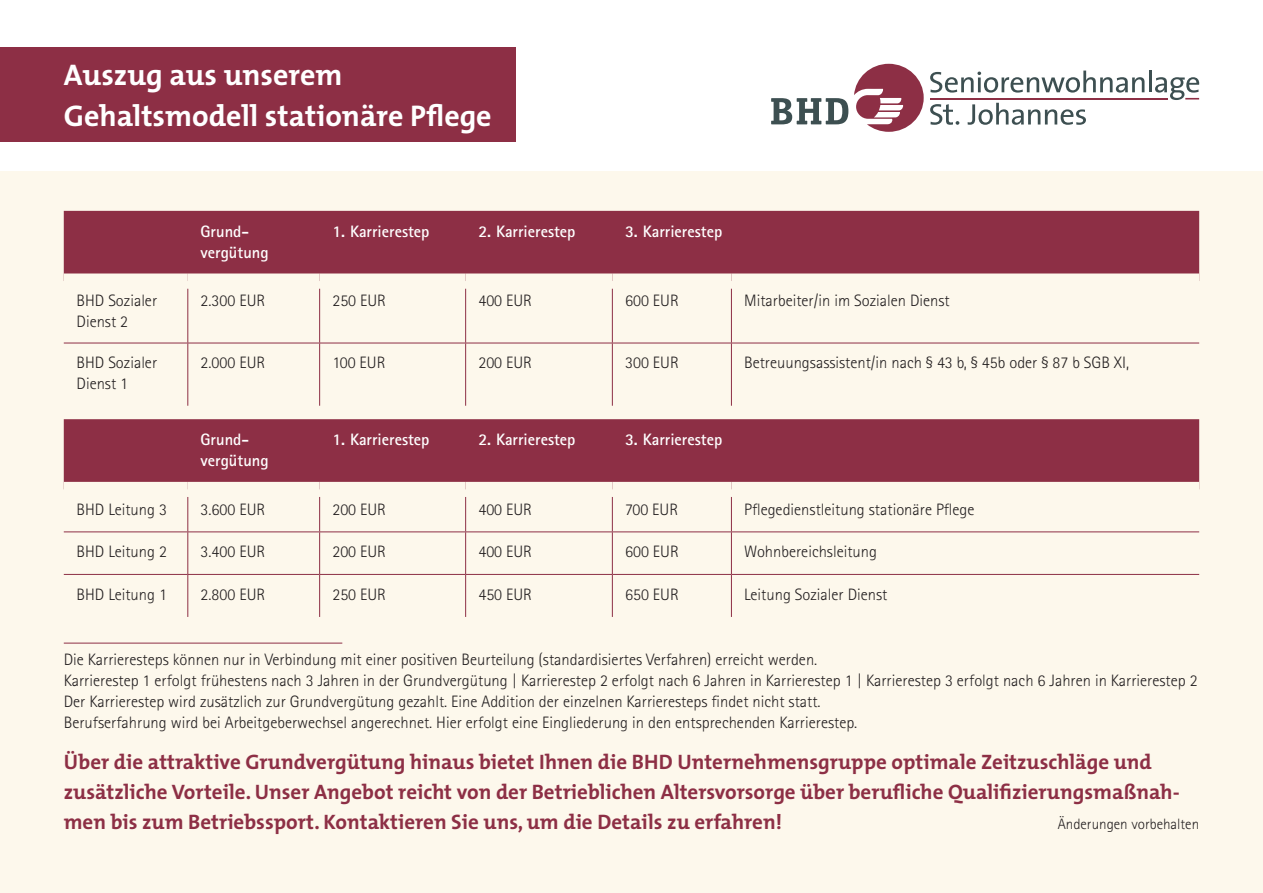
<style>
.page{position:relative;width:1263px;height:893px;background:#fff}
.page>*{position:absolute;margin:0;border:0;box-sizing:border-box;transform-origin:0 0}
.t1{font:700 30px/40.2px "The Mix";color:#fff}
.t2{font:700 21px/30px "The Mix";color:#8d2f45}
.t3{font:300 16.5px/21px "Rotis Sans Serif";color:#231f20}
.t4{font:700 16.5px/21px "Rotis Sans Serif";color:#fff}
.t5{font:300 15px "Rotis Sans Serif";color:#231f20}
</style>
<div class="page">
<div style="left:0;top:172px;width:1263px;height:721px;background:#fdf8ec"></div>
<div style="left:64px;top:211px;width:1135px;height:62px;background:#8d2f45"></div>
<hr style="left:187px;top:288px;width:1px;height:55px;background:#8d2f45">
<hr style="left:319px;top:288px;width:1px;height:55px;background:#8d2f45">
<hr style="left:465px;top:288px;width:1px;height:55px;background:#8d2f45">
<hr style="left:612px;top:288px;width:1px;height:55px;background:#8d2f45">
<hr style="left:731px;top:288px;width:1px;height:55px;background:#8d2f45">
<hr style="left:64px;top:343px;width:124px;height:1px;background:#8d2f45">
<hr style="left:188px;top:343px;width:132px;height:1px;background:#8d2f45">
<hr style="left:187px;top:343px;width:1px;height:63px;background:#8d2f45">
<hr style="left:320px;top:343px;width:146px;height:1px;background:#8d2f45">
<hr style="left:319px;top:343px;width:1px;height:63px;background:#8d2f45">
<hr style="left:466px;top:343px;width:146px;height:1px;background:#8d2f45">
<hr style="left:465px;top:343px;width:1px;height:63px;background:#8d2f45">
<hr style="left:612px;top:343px;width:119px;height:1px;background:#8d2f45">
<hr style="left:612px;top:343px;width:1px;height:63px;background:#8d2f45">
<hr style="left:731px;top:343px;width:468px;height:1px;background:#8d2f45">
<hr style="left:731px;top:343px;width:1px;height:63px;background:#8d2f45">
<div style="left:64px;top:419px;width:1135px;height:63px;background:#8d2f45"></div>
<hr style="left:187px;top:497px;width:1px;height:34px;background:#8d2f45">
<hr style="left:319px;top:497px;width:1px;height:34px;background:#8d2f45">
<hr style="left:465px;top:497px;width:1px;height:34px;background:#8d2f45">
<hr style="left:612px;top:497px;width:1px;height:34px;background:#8d2f45">
<hr style="left:731px;top:497px;width:1px;height:34px;background:#8d2f45">
<hr style="left:64px;top:531px;width:124px;height:1px;background:#8d2f45">
<hr style="left:188px;top:531px;width:132px;height:1px;background:#8d2f45">
<hr style="left:187px;top:532px;width:1px;height:42px;background:#8d2f45">
<hr style="left:320px;top:531px;width:146px;height:1px;background:#8d2f45">
<hr style="left:319px;top:532px;width:1px;height:42px;background:#8d2f45">
<hr style="left:466px;top:531px;width:146px;height:1px;background:#8d2f45">
<hr style="left:465px;top:532px;width:1px;height:42px;background:#8d2f45">
<hr style="left:612px;top:531px;width:119px;height:1px;background:#8d2f45">
<hr style="left:612px;top:532px;width:1px;height:42px;background:#8d2f45">
<hr style="left:731px;top:531px;width:468px;height:1px;background:#8d2f45">
<hr style="left:731px;top:532px;width:1px;height:42px;background:#8d2f45">
<hr style="left:64px;top:574px;width:124px;height:1px;background:#8d2f45">
<hr style="left:188px;top:574px;width:132px;height:1px;background:#8d2f45">
<hr style="left:187px;top:575px;width:1px;height:42px;background:#8d2f45">
<hr style="left:320px;top:574px;width:146px;height:1px;background:#8d2f45">
<hr style="left:319px;top:575px;width:1px;height:42px;background:#8d2f45">
<hr style="left:466px;top:574px;width:146px;height:1px;background:#8d2f45">
<hr style="left:465px;top:575px;width:1px;height:42px;background:#8d2f45">
<hr style="left:612px;top:574px;width:119px;height:1px;background:#8d2f45">
<hr style="left:612px;top:575px;width:1px;height:42px;background:#8d2f45">
<hr style="left:731px;top:574px;width:468px;height:1px;background:#8d2f45">
<hr style="left:731px;top:575px;width:1px;height:42px;background:#8d2f45">
<hr style="left:64px;top:643px;width:278px;height:1px;background:#8d2f45">
<div style="left:0;top:47px;width:515px;height:95px;background:#8d2f45"></div>
<svg style="left:930px;top:104px;width:29px;height:21px"></svg>
<svg style="left:968px;top:103px;width:118px;height:22px"></svg>
<svg style="left:930px;top:71px;width:214px;height:22px"></svg>
<hr style="left:1149px;top:71px;width:3px;height:21px;background:#3d4f51">
<svg style="left:771px;top:98px;width:77px;height:26px"></svg>
<svg style="left:854px;top:64px;width:70px;height:68px"></svg>
<hr style="left:930px;top:98px;width:238px;height:2px;background:#8d2f45">
<svg style="left:1155px;top:77px;width:44px;height:23px"></svg>
<h1 class="t1" style="left:64px;top:54px;width:429px">Auszug aus unserem<br>Gehaltsmodell stationäre Pflege</h1>
<p class="t4" style="left:201px;top:220px;width:70px">Grund&shy;vergütung</p>
<p class="t4" style="left:332px;top:220px;width:99px">1. Karrierestep</p>
<p class="t4" style="left:478px;top:220px;width:99px">2. Karrierestep</p>
<p class="t4" style="left:625px;top:220px;width:99px">3. Karrierestep</p>
<p class="t3" style="left:77px;top:290px;width:82px">BHD Sozialer<br>Dienst 2</p>
<p class="t3" style="left:201px;top:290px;width:66px">2.300 EUR</p>
<p class="t3" style="left:332px;top:290px;width:55px">250 EUR</p>
<p class="t3" style="left:478px;top:290px;width:55px">400 EUR</p>
<p class="t3" style="left:625px;top:290px;width:55px">600 EUR</p>
<p class="t3" style="left:744px;top:290px;width:207px">Mitarbeiter/in im Sozialen Dienst</p>
<p class="t3" style="left:77px;top:352px;width:82px">BHD Sozialer<br>Dienst 1</p>
<p class="t3" style="left:201px;top:352px;width:66px">2.000 EUR</p>
<p class="t3" style="left:332px;top:352px;width:55px">100 EUR</p>
<p class="t3" style="left:478px;top:352px;width:55px">200 EUR</p>
<p class="t3" style="left:625px;top:352px;width:55px">300 EUR</p>
<p class="t3" style="left:744px;top:352px;width:386px">Betreuungsassistent/in nach § 43 b, § 45b oder § 87 b SGB XI,</p>
<p class="t4" style="left:201px;top:429px;width:70px">Grund&shy;vergütung</p>
<p class="t4" style="left:332px;top:429px;width:99px">1. Karrierestep</p>
<p class="t4" style="left:478px;top:429px;width:99px">2. Karrierestep</p>
<p class="t4" style="left:625px;top:429px;width:99px">3. Karrierestep</p>
<p class="t3" style="left:77px;top:499px;width:92px">BHD Leitung 3</p>
<p class="t3" style="left:201px;top:499px;width:66px">3.600 EUR</p>
<p class="t3" style="left:332px;top:499px;width:55px">200 EUR</p>
<p class="t3" style="left:478px;top:499px;width:55px">400 EUR</p>
<p class="t3" style="left:625px;top:499px;width:55px">700 EUR</p>
<p class="t3" style="left:744px;top:499px;width:232px">Pflegedienstleitung stationäre Pflege</p>
<p class="t3" style="left:77px;top:541px;width:92px">BHD Leitung 2</p>
<p class="t3" style="left:201px;top:541px;width:66px">3.400 EUR</p>
<p class="t3" style="left:332px;top:541px;width:55px">200 EUR</p>
<p class="t3" style="left:478px;top:541px;width:55px">400 EUR</p>
<p class="t3" style="left:625px;top:541px;width:55px">600 EUR</p>
<p class="t3" style="left:744px;top:541px;width:134px">Wohnbereichsleitung</p>
<p class="t3" style="left:77px;top:584px;width:92px">BHD Leitung 1</p>
<p class="t3" style="left:201px;top:584px;width:66px">2.800 EUR</p>
<p class="t3" style="left:332px;top:584px;width:55px">250 EUR</p>
<p class="t3" style="left:478px;top:584px;width:55px">450 EUR</p>
<p class="t3" style="left:625px;top:584px;width:55px">650 EUR</p>
<p class="t3" style="left:744px;top:584px;width:145px">Leitung Sozialer Dienst</p>
<p class="t3" style="left:64px;top:649px;width:1135px">Die Karrieresteps können nur in Verbindung mit einer positiven Beurteilung (standardisiertes Verfahren) erreicht werden.<br>Karrierestep 1 erfolgt frühestens nach 3 Jahren in der Grundvergütung | Karrierestep 2 erfolgt nach 6 Jahren in Karrierestep 1 | Karrierestep 3 erfolgt nach 6 Jahren in Karrierestep 2<br>Der Karrierestep wird zusätzlich zur Grundvergütung gezahlt. Eine Addition der einzelnen Karrieresteps findet nicht statt.<br>Berufserfahrung wird bei Arbeitgeberwechsel angerechnet. Hier erfolgt eine Eingliederung in den entsprechenden Karrierestep.</p>
<p class="t2" style="left:64px;top:747px;width:1117px">Über die attraktive Grundvergütung hinaus bietet Ihnen die BHD Unternehmensgruppe optimale Zeitzuschläge und zusätzliche Vorteile. Unser Angebot reicht von der Betrieblichen Altersvorsorge über berufliche Qualifizierungsmaßnah&shy;men bis zum Betriebssport. Kontaktieren Sie uns, um die Details zu erfahren!</p>
<p class="t5" style="left:1058px;top:815px;width:143px">Änderungen vorbehalten</p>
</div>
